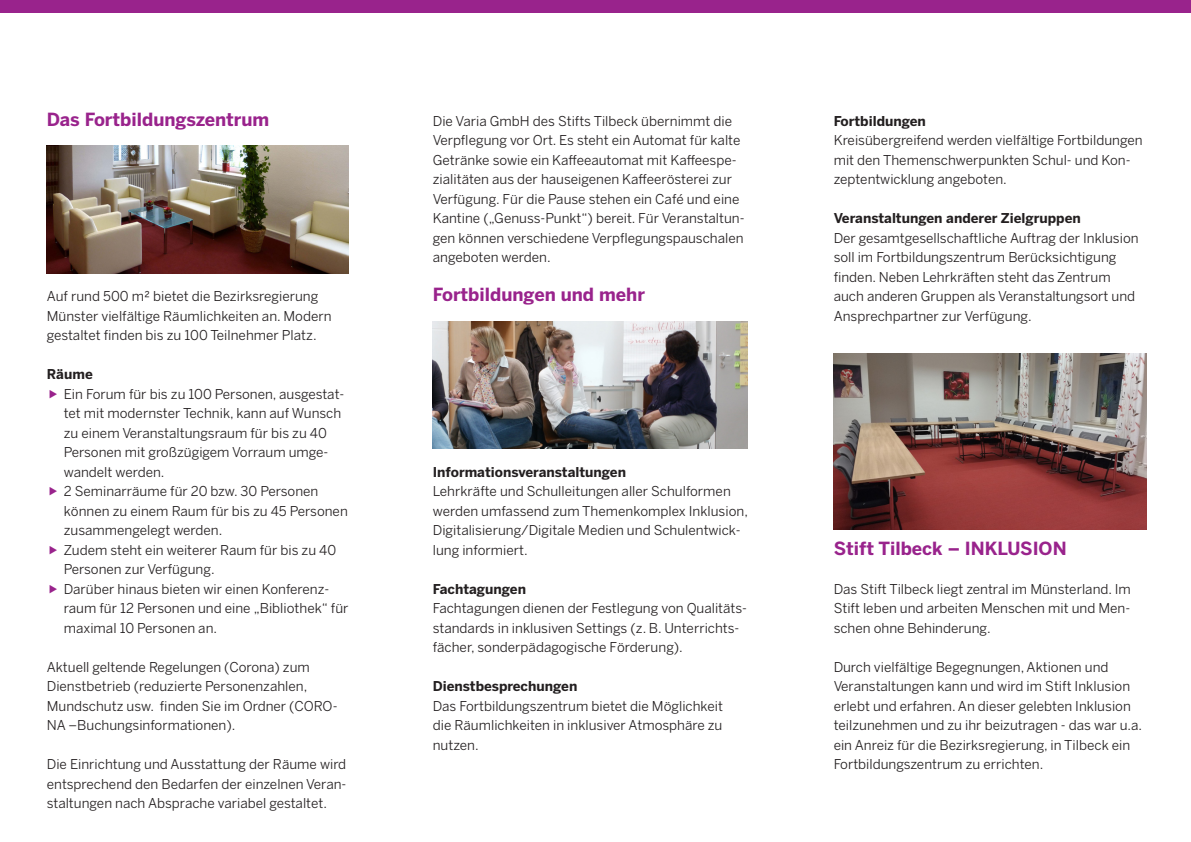
<style>
.page{position:relative;width:1191px;height:842px;background:#fff}
.page>*{position:absolute;margin:0;border:0;box-sizing:border-box;transform-origin:0 0}
.t1{font:700 18px "Benton Sans";color:#99238c}
.t2{font:13.5px/19.5px "Benton Sans";color:#231f20}
.t3{font:700 13.5px "Benton Sans";color:#231f20}
</style>
<div class="page">
<div style="left:0;top:0;width:1191px;height:13px;background:#99238c"></div>
<img style="left:433px;top:321px;width:314px;height:128px">
<img style="left:47px;top:146px;width:302px;height:127px">
<img style="left:833px;top:353px;width:313px;height:176px">
<p class="t1" style="left:47px;top:109px;width:224px">Das Fortbildungszentrum</p>
<p class="t2" style="left:47px;top:286px;width:286px">Auf rund 500 m² bietet die Bezirksregierung<br>Münster vielfältige Räumlichkeiten an. Modern gestaltet finden bis zu 100 Teilnehmer Platz.</p>
<p class="t3" style="left:47px;top:366px;width:48px">Räume</p>
<p class="t2" style="left:64px;top:384px;width:282px">Ein Forum für bis zu 100 Personen, ausgestat&shy;tet mit modernster Technik, kann auf Wunsch zu einem Veranstaltungsraum für bis zu 40<br>Personen mit großzügigem Vorraum umge&shy;wandelt werden.</p>
<p class="t2" style="left:64px;top:481px;width:285px">2 Seminarräume für 20 bzw. 30 Personen können zu einem Raum für bis zu 45 Personen zusammengelegt werden.</p>
<p class="t2" style="left:64px;top:540px;width:274px">Zudem steht ein weiterer Raum für bis zu 40<br>Personen zur Verfügung.</p>
<p class="t2" style="left:64px;top:579px;width:286px">Darüber hinaus bieten wir einen Konferenz&shy;raum für 12 Personen und eine „Bibliothek“ für maximal 10 Personen an.</p>
<p class="t2" style="left:47px;top:657px;width:292px">Aktuell geltende Regelungen (Corona) zum Dienstbetrieb (reduzierte Personenzahlen, Mundschutz usw. finden Sie im Ordner (CORO-NA –Buchungsinformationen).</p>
<p class="t2" style="left:47px;top:754px;width:301px;text-align:justify">Die Einrichtung und Ausstattung der Räume wird entsprechend den Bedarfen der einzelnen Veran&shy;staltungen nach Absprache variabel gestaltet.</p>
<p class="t2" style="left:433px;top:111px;width:313px">Die Varia GmbH des Stifts Tilbeck übernimmt die Verpflegung vor Ort. Es steht ein Automat für kalte Getränke sowie ein Kaffeeautomat mit Kaffeespe&shy;zialitäten aus der hauseigenen Kaffeerösterei zur Verfügung. Für die Pause stehen ein Café und eine Kantine („Genuss-Punkt“) bereit. Für Veranstaltun&shy;gen können verschiedene Verpflegungspauschalen angeboten werden.</p>
<p class="t1" style="left:433px;top:284px;width:214px">Fortbildungen und mehr</p>
<p class="t3" style="left:433px;top:464px;width:195px">Informationsveranstaltungen</p>
<p class="t2" style="left:433px;top:481px;width:317px">Lehrkräfte und Schulleitungen aller Schulformen werden umfassend zum Themenkomplex Inklusion, Digitalisierung/Digitale Medien und Schulentwick&shy;lung informiert.</p>
<p class="t3" style="left:433px;top:581px;width:95px">Fachtagungen</p>
<p class="t2" style="left:433px;top:598px;width:316px">Fachtagungen dienen der Festlegung von Qualitäts&shy;standards in inklusiven Settings (z. B. Unterrichts&shy;fächer, sonderpädagogische Förderung).</p>
<p class="t3" style="left:433px;top:678px;width:146px">Dienstbesprechungen</p>
<p class="t2" style="left:433px;top:696px;width:292px;text-align:justify">Das Fortbildungszentrum bietet die Möglichkeit die Räumlichkeiten in inklusiver Atmosphäre zu nutzen.</p>
<p class="t3" style="left:833px;top:113px;width:94px">Fortbildungen</p>
<p class="t2" style="left:833px;top:130px;width:310px">Kreisübergreifend werden vielfältige Fortbildungen mit den Themenschwerpunkten Schul- und Kon&shy;zeptentwicklung angeboten.</p>
<p class="t3" style="left:833px;top:210px;width:249px">Veranstaltungen anderer Zielgruppen</p>
<p class="t2" style="left:833px;top:228px;width:306px">Der gesamtgesellschaftliche Auftrag der Inklusion soll im Fortbildungszentrum Berücksichtigung finden. Neben Lehrkräften steht das Zentrum auch anderen Gruppen als Veranstaltungsort und Ansprechpartner zur Verfügung.</p>
<p class="t1" style="left:833px;top:538px;width:234px">Stift Tilbeck – INKLUSION</p>
<p class="t2" style="left:833px;top:579px;width:299px;text-align:justify">Das Stift Tilbeck liegt zentral im Münsterland. Im Stift leben und arbeiten Menschen mit und Men&shy;schen ohne Behinderung.</p>
<p class="t2" style="left:833px;top:657px;width:310px">Durch vielfältige Begegnungen, Aktionen und Veranstaltungen kann und wird im Stift Inklusion erlebt und erfahren. An dieser gelebten Inklusion teilzunehmen und zu ihr beizutragen - das war u.a. ein Anreiz für die Bezirksregierung, in Tilbeck ein Fortbildungszentrum zu errichten.</p>
</div>
